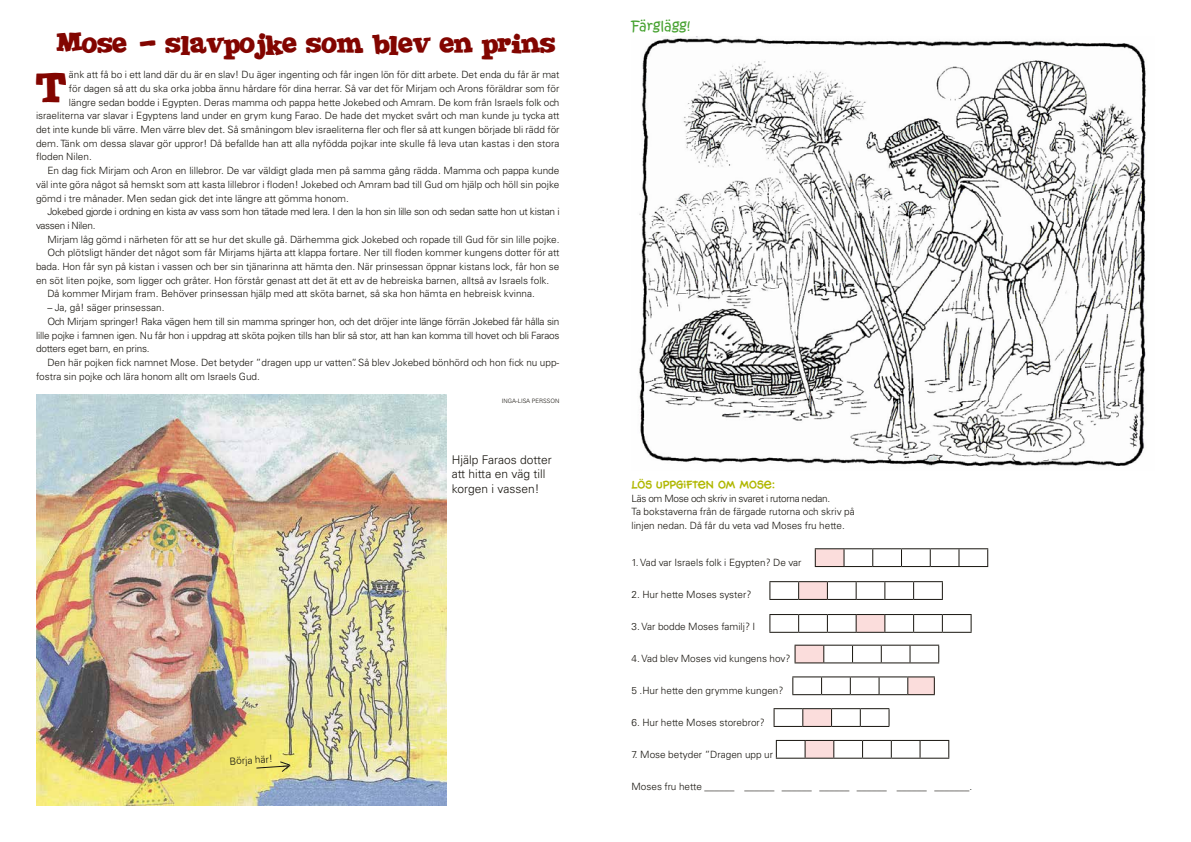
<style>
.page{position:relative;width:1191px;height:842px;background:#fff}
.page>*{position:absolute;margin:0;border:0;box-sizing:border-box;transform-origin:0 0}
.t1{font:45.9px "Jointby Pizza Dude";color:#820500}
.t2{font:29px "Jointby Pizza Dude";color:#820500}
.t3{font:14px "Kristen ITC";color:#47a231}
.t4{font:300 12px/14.4px "Univers";color:#18150f}
.t5{font:11px "Hog Bold HMK";color:#b0b700}
.t6{font:300 10px/13.7px "Univers";color:#18150f}
.t7{font:300 10px "Univers";letter-spacing:-.02em;color:#18150f}
.t8{font:300 10px "Univers";letter-spacing:-.03em;color:#18150f}
.t9{font:300 6px "Univers";color:#18150f}
</style>
<div class="page">
<img style="left:639px;top:36px;width:507px;height:431px">
<div style="left:815px;top:549px;width:29px;height:17px;background:#fbdddc"></div>
<hr style="left:814px;top:548px;width:30px;height:1px;background:#18150f">
<svg style="left:814px;top:549px;width:1px;height:17px"></svg>
<hr style="left:814px;top:566px;width:30px;height:1px;background:#18150f">
<svg style="left:843px;top:548px;width:145px;height:19px"></svg>
<hr style="left:913px;top:581px;width:30px;height:1px;background:#18150f">
<svg style="left:942px;top:582px;width:1px;height:17px"></svg>
<svg style="left:769px;top:581px;width:145px;height:19px"></svg>
<hr style="left:913px;top:599px;width:30px;height:1px;background:#18150f">
<svg style="left:769px;top:614px;width:202px;height:19px"></svg>
<svg style="left:794px;top:645px;width:146px;height:18px"></svg>
<hr style="left:773px;top:708px;width:30px;height:1px;background:#18150f">
<svg style="left:773px;top:709px;width:1px;height:17px"></svg>
<hr style="left:773px;top:726px;width:30px;height:1px;background:#18150f">
<svg style="left:802px;top:708px;width:88px;height:19px"></svg>
<svg style="left:792px;top:676px;width:143px;height:19px"></svg>
<svg style="left:776px;top:740px;width:173px;height:19px"></svg>
<img style="left:37px;top:395px;width:410px;height:411px">
<svg style="left:255px;top:760px;width:36px;height:13px"></svg>
<h2 class="t2" style="left:56px;top:26px;width:499px">Mose - slavpojke som blev en prins</h2>
<h1 class="t1" style="left:35px;top:63px;width:31px">T</h1>
<p class="t6" style="left:69px;top:68px;width:492px">änk att få bo i ett land där du är en slav! Du äger ingenting och får ingen lön för ditt arbete. Det enda du får är mat</p>
<p class="t6" style="left:69px;top:82px;width:492px">för dagen så att du ska orka jobba ännu hårdare för dina herrar. Så var det för Mirjam och Arons föräldrar som för</p>
<p class="t6" style="left:69px;top:95px;width:492px">längre sedan bodde i Egypten. Deras mamma och pappa hette Jokebed och Amram. De kom från Israels folk och</p>
<p class="t6" style="left:36px;top:109px;width:525px">israeliterna var slavar i Egyptens land under en grym kung Farao. De hade det mycket svårt och man kunde ju tycka att</p>
<p class="t6" style="left:36px;top:123px;width:525px">det inte kunde bli värre. Men värre blev det. Så småningom blev israeliterna fler och fler så att kungen började bli rädd för</p>
<p class="t6" style="left:36px;top:136px;width:525px">dem. Tänk om dessa slavar gör uppror! Då befallde han att alla nyfödda pojkar inte skulle få leva utan kastas i den stora</p>
<p class="t6" style="left:36px;top:150px;width:57px">floden Nilen.</p>
<p class="t6" style="left:47px;top:164px;width:513px">En dag fick Mirjam och Aron en lillebror. De var väldigt glada men på samma gång rädda. Mamma och pappa kunde</p>
<p class="t6" style="left:36px;top:177px;width:525px">väl inte göra något så hemskt som att kasta lillebror i floden! Jokebed och Amram bad till Gud om hjälp och höll sin pojke</p>
<p class="t6" style="left:36px;top:191px;width:314px">gömd i tre månader. Men sedan gick det inte längre att gömma honom.</p>
<p class="t8" style="left:47px;top:206px;width:514px">Jokebed gjorde i ordning en kista av vass som hon tätade med lera. I den la hon sin lille son och sedan satte hon ut kistan i</p>
<p class="t8" style="left:36px;top:219px;width:61px">vassen i Nilen.</p>
<p class="t6" style="left:47px;top:232px;width:514px">Mirjam låg gömd i närheten för att se hur det skulle gå. Därhemma gick Jokebed och ropade till Gud för sin lille pojke.</p>
<p class="t6" style="left:47px;top:246px;width:513px">Och plötsligt händer det något som får Mirjams hjärta att klappa fortare. Ner till floden kommer kungens dotter för att</p>
<p class="t6" style="left:36px;top:260px;width:525px">bada. Hon får syn på kistan i vassen och ber sin tjänarinna att hämta den. När prinsessan öppnar kistans lock, får hon se</p>
<p class="t6" style="left:36px;top:273px;width:515px">en söt liten pojke, som ligger och gråter. Hon förstår genast att det ät ett av de hebreiska barnen, alltså av Israels folk.</p>
<p class="t6" style="left:47px;top:287px;width:489px">Då kommer Mirjam fram. Behöver prinsessan hjälp med att sköta barnet, så ska hon hämta en hebreisk kvinna.</p>
<p class="t6" style="left:47px;top:301px;width:119px">– Ja, gå! säger prinsessan.</p>
<p class="t7" style="left:47px;top:315px;width:513px">Och Mirjam springer! Raka vägen hem till sin mamma springer hon, och det dröjer inte länge förrän Jokebed får hålla sin</p>
<p class="t7" style="left:36px;top:329px;width:525px">lille pojke i famnen igen. Nu får hon i uppdrag att sköta pojken tills han blir så stor, att han kan komma till hovet och bli Faraos</p>
<p class="t7" style="left:36px;top:343px;width:115px">dotters eget barn, en prins.</p>
<p class="t6" style="left:47px;top:356px;width:513px">Den här pojken fick namnet Mose. Det betyder ”dragen upp ur vatten”. Så blev Jokebed bönhörd och hon fick nu upp-</p>
<p class="t6" style="left:36px;top:369px;width:225px">fostra sin pojke och lära honom allt om Israels Gud.</p>
<p class="t9" style="left:502px;top:398px;width:59px">INGA-LISA PERSSON</p>
<p class="t6" style="left:229px;top:755px;width:45px;rotate:-4deg">Börja här!</p>
<p class="t4" style="left:452px;top:452px;width:101px">Hjälp Faraos dotter att hitta en väg till korgen i vassen!</p>
<h3 class="t3" style="left:631px;top:16px;width:60px">Färglägg!</h3>
<p class="t5" style="left:631px;top:478px;width:145px">LÖS UPPGIFTEN OM MOSE:</p>
<p class="t6" style="left:631px;top:491px;width:225px">Läs om Mose och skriv in svaret i rutorna nedan.<br>Ta bokstaverna från de färgade rutorna och skriv på linjen nedan. Då får du veta vad Moses fru hette.</p>
<p class="t6" style="left:631px;top:556px;width:172px">1. Vad var Israels folk i Egypten? De var</p>
<p class="t6" style="left:631px;top:588px;width:121px">2. Hur hette Moses syster?</p>
<p class="t6" style="left:631px;top:620px;width:125px">3. Var bodde Moses familj? I</p>
<p class="t6" style="left:631px;top:652px;width:160px">4. Vad blev Moses vid kungens hov?</p>
<p class="t6" style="left:631px;top:684px;width:153px">5 .Hur hette den grymme kungen?</p>
<p class="t6" style="left:631px;top:716px;width:135px">6. Hur hette Moses storebror?</p>
<p class="t6" style="left:631px;top:748px;width:143px">7. Mose betyder ”Dragen upp ur</p>
<p class="t6" style="left:631px;top:780px;width:342px">Moses fru hette ______ ______ ______ ______ ______ ______ _______.</p>
</div>
